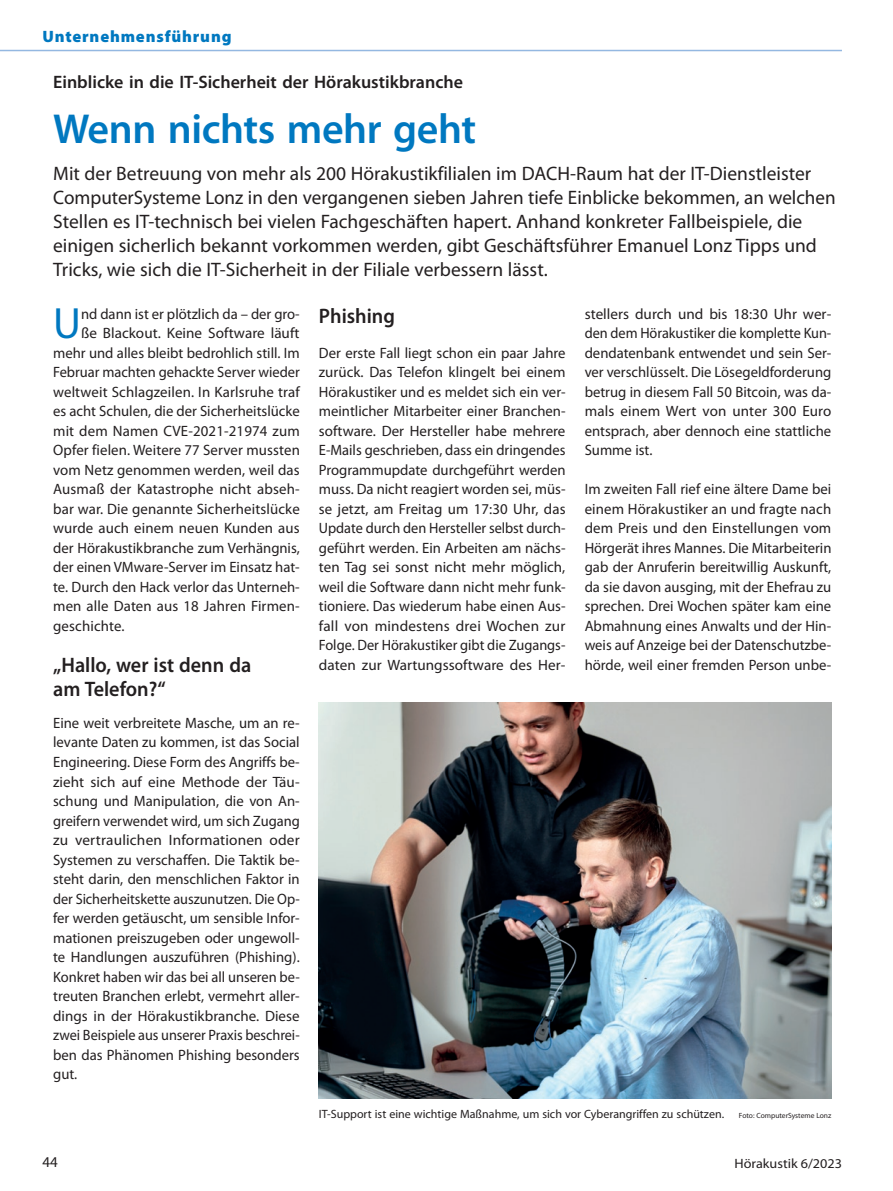
<style>
.page{position:relative;width:893px;height:1191px;background:#fff}
.page>*{position:absolute;margin:0;border:0;box-sizing:border-box;transform-origin:0 0}
.C__Text_3spaltig_Blo{font:43.95px "Myriad Pro";color:#0078c0}
.B__Headline_Myriad_2{font:600 42px "Myriad Pro";letter-spacing:-.01em;color:#0078c0}
.D__Zwischentitel_2-z{font:600 21px/23.2px "Myriad Pro";color:#231f20;scale:.96 1}
.D__Zwischentitel_1-z{font:600 21px "Myriad Pro";color:#231f20;scale:.96 1}
.B__Einleitung_Myriad{font:19.5px/24px "Myriad Pro";color:#231f20}
.B__Dachzeile___Autor{font:600 18px "Myriad Pro";color:#231f20}
.Rubrik_11pt{font:900 16.5px "Myriad Pro";letter-spacing:.05em;color:#0078c0}
.C__Text_3spaltig_Blo-2{font:15px/19.5px "Myriad Pro";color:#231f20;text-align:justify}
.t1{font:13.5px "Myriad Pro";color:#231f20;scale:1.05 1}
.E__Bildlegende{font:12px "Myriad Pro";color:#231f20}
.s1{font-size:7.5px}
</style>
<div class="page">
<hr style="left:0;top:50px;width:842px;height:1px;background:#94b8e1">
<img style="left:319px;top:702px;width:512px;height:396px">
<p class="Rubrik_11pt" style="left:43px;top:26px;width:191px">Unternehmensführung</p>
<p class="B__Dachzeile___Autor" style="left:53px;top:70px;width:411px">Einblicke in die IT-Sicherheit der Hörakustikbranche</p>
<p class="B__Headline_Myriad_2" style="left:53px;top:102px;width:425px">Wenn nichts mehr geht</p>
<p class="B__Einleitung_Myriad" style="left:53px;top:161px;width:784px">Mit der Betreuung von mehr als 200 Hörakustikfilialen im DACH-Raum hat der IT-Dienstleister ComputerSysteme Lonz in den vergangenen sieben Jahren tiefe Einblicke bekommen, an welchen Stellen es IT-technisch bei vielen Fachgeschäften hapert. Anhand konkreter Fallbeispiele, die einigen sicherlich bekannt vorkommen werden, gibt Geschäftsführer Emanuel Lonz Tipps und Tricks, wie sich die IT-Sicherheit in der Filiale verbessern lässt.</p>
<p class="C__Text_3spaltig_Blo" style="left:53px;top:296px;width:29px">U</p>
<p class="C__Text_3spaltig_Blo-2" style="left:81px;top:304px;width:220px">nd dann ist er plötzlich da – der gro-</p>
<p class="C__Text_3spaltig_Blo-2" style="left:81px;top:323px;width:220px">ße Blackout. Keine Software läuft</p>
<p class="C__Text_3spaltig_Blo-2" style="left:53px;top:343px;width:248px">mehr und alles bleibt bedrohlich still. Im</p>
<p class="C__Text_3spaltig_Blo-2" style="left:53px;top:362px;width:248px">Februar machten gehackte Server wieder</p>
<p class="C__Text_3spaltig_Blo-2" style="left:53px;top:382px;width:248px">weltweit Schlagzeilen. In Karlsruhe traf</p>
<p class="C__Text_3spaltig_Blo-2" style="left:53px;top:401px;width:248px">es acht Schulen, die der Sicherheitslücke</p>
<p class="C__Text_3spaltig_Blo-2" style="left:53px;top:421px;width:248px">mit dem Namen CVE-2021-21974 zum</p>
<p class="C__Text_3spaltig_Blo-2" style="left:53px;top:440px;width:248px">Opfer fielen. Weitere 77 Server mussten</p>
<p class="C__Text_3spaltig_Blo-2" style="left:53px;top:460px;width:248px">vom Netz genommen werden, weil das</p>
<p class="C__Text_3spaltig_Blo-2" style="left:53px;top:479px;width:248px">Ausmaß der Katastrophe nicht abseh-</p>
<p class="C__Text_3spaltig_Blo-2" style="left:53px;top:499px;width:248px">bar war. Die genannte Sicherheitslücke</p>
<p class="C__Text_3spaltig_Blo-2" style="left:53px;top:518px;width:248px">wurde auch einem neuen Kunden aus</p>
<p class="C__Text_3spaltig_Blo-2" style="left:53px;top:538px;width:248px">der Hörakustikbranche zum Verhängnis,</p>
<p class="C__Text_3spaltig_Blo-2" style="left:53px;top:557px;width:248px">der einen VMware-Server im Einsatz hat-</p>
<p class="C__Text_3spaltig_Blo-2" style="left:53px;top:577px;width:248px">te. Durch den Hack verlor das Unterneh-</p>
<p class="C__Text_3spaltig_Blo-2" style="left:53px;top:596px;width:247px">men alle Daten aus 18 Jahren Firmen-</p>
<p class="C__Text_3spaltig_Blo-2" style="left:53px;top:616px;width:73px">geschichte.</p>
<p class="D__Zwischentitel_2-z" style="left:53px;top:653px;width:208px">„Hallo, wer ist denn da am Telefon?“</p>
<p class="C__Text_3spaltig_Blo-2" style="left:53px;top:713px;width:248px">Eine weit verbreitete Masche, um an re&shy;levante Daten zu kommen, ist das Social Engineering. Diese Form des Angriffs be&shy;zieht sich auf eine Methode der Täu&shy;schung und Manipulation, die von An&shy;greifern verwendet wird, um sich Zugang zu vertraulichen Informationen oder Systemen zu verschaffen. Die Taktik be&shy;steht darin, den menschlichen Faktor in der Sicherheitskette auszunutzen. Die Op&shy;fer werden getäuscht, um sensible Infor&shy;mationen preiszugeben oder ungewoll&shy;te Handlungen auszuführen (Phishing).<br>Konkret haben wir das bei all unseren be&shy;treuten Branchen erlebt, vermehrt aller&shy;dings in der Hörakustikbranche. Diese zwei Beispiele aus unserer Praxis beschrei&shy;ben das Phänomen Phishing besonders gut.</p>
<p class="D__Zwischentitel_1-z" style="left:319px;top:303px;width:81px">Phishing</p>
<p class="C__Text_3spaltig_Blo-2" style="left:319px;top:343px;width:248px">Der erste Fall liegt schon ein paar Jahre zurück. Das Telefon klingelt bei einem Hörakustiker und es meldet sich ein ver&shy;meintlicher Mitarbeiter einer Branchen&shy;software. Der Hersteller habe mehrere E-Mails geschrieben, dass ein dringendes Programmupdate durchgeführt werden muss. Da nicht reagiert worden sei, müs&shy;se jetzt, am Freitag um 17:30 Uhr, das Update durch den Hersteller selbst durch&shy;geführt werden. Ein Arbeiten am nächs&shy;ten Tag sei sonst nicht mehr möglich, weil die Software dann nicht mehr funk&shy;tioniere. Das wiederum habe einen Aus&shy;fall von mindestens drei Wochen zur Folge. Der Hörakustiker gibt die Zugangs&shy;daten zur Wartungssoftware des Her-</p>
<p class="C__Text_3spaltig_Blo-2" style="left:585px;top:304px;width:248px">stellers durch und bis 18:30 Uhr wer&shy;den dem Hörakustiker die komplette Kun&shy;dendatenbank entwendet und sein Ser&shy;ver verschlüsselt. Die Lösegeldforderung betrug in diesem Fall 50 Bitcoin, was da&shy;mals einem Wert von unter 300 Euro entsprach, aber dennoch eine stattliche Summe ist.</p>
<p class="C__Text_3spaltig_Blo-2" style="left:585px;top:479px;width:248px">Im zweiten Fall rief eine ältere Dame bei einem Hörakustiker an und fragte nach dem Preis und den Einstellungen vom Hörgerät ihres Mannes. Die Mitarbeiterin gab der Anruferin bereitwillig Auskunft, da sie davon ausging, mit der Ehefrau zu sprechen. Drei Wochen später kam eine Abmahnung eines Anwalts und der Hin&shy;weis auf Anzeige bei der Datenschutzbe&shy;hörde, weil einer fremden Person unbe-</p>
<p class="E__Bildlegende" style="left:319px;top:1106px;width:514px">IT-Support ist eine wichtige Maßnahme, um sich vor Cyberangriffen zu schützen. <span class="s1">Foto: ComputerSysteme Lonz</span></p>
<p class="C__Text_3spaltig_Blo-2" style="left:43px;top:1152px;width:17px">44</p>
<p class="t1" style="left:734px;top:1154px;width:104px">Hörakustik 6/2023</p>
</div>
